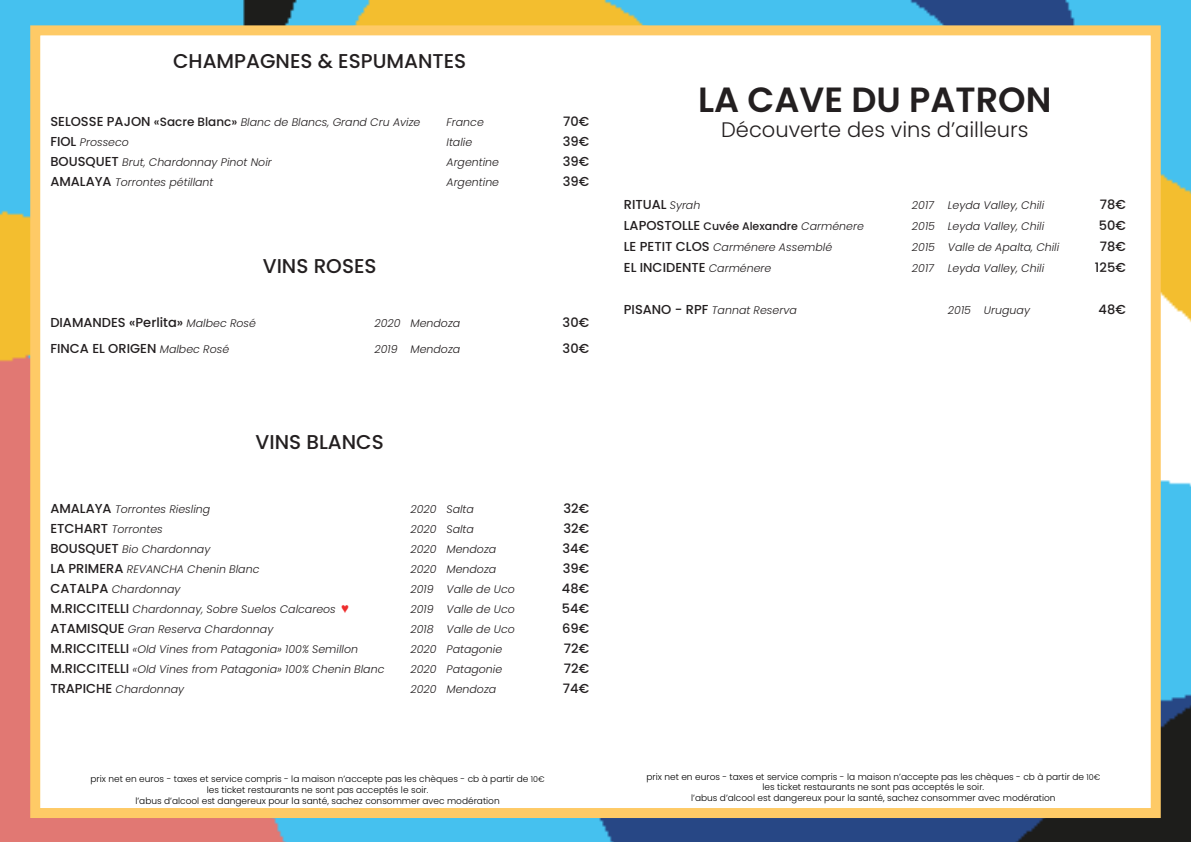
<style>
.page{position:relative;width:1191px;height:842px;background:#fff}
.page>*{position:absolute;margin:0;border:0;box-sizing:border-box;transform-origin:0 0}
.t1{font:600 35px "Poppins";color:#231f20}
.t2{font:300 21px "Poppins";color:#231f20}
.t3{font:500 20px "Poppins";color:#231f20}
.t4{font:500 13px "Poppins";color:#231f20}
.t5{font:italic 300 11px "Poppins";color:#231f20}
.t6{font:500 11px "Poppins";color:#231f20}
.t7{font:300 9px "Poppins";color:#000}
.s1{font-weight:500;font-style:normal;font-size:13px}
.s2{font-weight:500;font-style:normal;font-size:12px}
.s3{font-weight:300;font-style:italic;font-size:11px}
.s4{font-family:"Orator Std";font-weight:400;font-style:normal;color:#ee2d2d}
.s5{font-size:8px}
.s6{font-size:13px}
.s7{font-weight:300;font-style:italic}
</style>
<div class="page">
<img style="left:0;top:0;width:1191px;height:842px">
<div style="left:30px;top:25px;width:1130px;height:793px;background:#fff;border:10px solid #feca66"></div>
<p class="t3" style="left:173px;top:49px;width:295px">CHAMPAGNES &amp; ESPUMANTES</p>
<p class="t5" style="left:50px;top:116px;width:371px"><span class="s1">SELOSSE PAJON</span> <span class="s2">«Sacre Blanc»</span> Blanc de Blancs, Grand Cru Avize</p>
<p class="t5" style="left:446px;top:116px;width:39px">France</p>
<p class="t4" style="left:563px;top:114px;width:28px">70€</p>
<p class="t5" style="left:50px;top:136px;width:80px"><span class="s1">FIOL</span> Prosseco</p>
<p class="t5" style="left:446px;top:136px;width:27px">Italie</p>
<p class="t4" style="left:562px;top:134px;width:28px">39€</p>
<p class="t5" style="left:50px;top:156px;width:223px"><span class="s1">BOUSQUET</span> Brut, Chardonnay Pinot Noir</p>
<p class="t5" style="left:446px;top:156px;width:54px">Argentine</p>
<p class="t4" style="left:562px;top:154px;width:28px">39€</p>
<p class="t5" style="left:50px;top:176px;width:165px"><span class="s1">AMALAYA</span> Torrontes pétillant</p>
<p class="t5" style="left:446px;top:176px;width:54px">Argentine</p>
<p class="t4" style="left:562px;top:174px;width:28px">39€</p>
<p class="t3" style="left:263px;top:254px;width:115px">VINS ROSES</p>
<p class="t4" style="left:50px;top:315px;width:207px">DIAMANDES «Perlita» <span class="s3">Malbec Rosé</span></p>
<p class="t5" style="left:374px;top:317px;width:87px">2020 Mendoza</p>
<p class="t4" style="left:562px;top:315px;width:28px">30€</p>
<p class="t4" style="left:50px;top:341px;width:180px">FINCA EL ORIGEN <span class="s3">Malbec Rosé</span></p>
<p class="t5" style="left:374px;top:343px;width:87px">2019 Mendoza</p>
<p class="t4" style="left:562px;top:341px;width:28px">30€</p>
<p class="t3" style="left:255px;top:431px;width:130px">VINS BLANCS</p>
<p class="t5" style="left:50px;top:503px;width:161px"><span class="s1">AMALAYA</span> Torrontes Riesling</p>
<p class="t5" style="left:410px;top:503px;width:65px">2020 Salta</p>
<p class="t4" style="left:563px;top:501px;width:27px">32€</p>
<p class="t5" style="left:50px;top:523px;width:114px"><span class="s1">ETCHART</span> Torrontes</p>
<p class="t5" style="left:410px;top:523px;width:65px">2020 Salta</p>
<p class="t4" style="left:563px;top:521px;width:27px">32€</p>
<p class="t5" style="left:50px;top:543px;width:162px"><span class="s1">BOUSQUET</span> Bio Chardonnay</p>
<p class="t5" style="left:410px;top:543px;width:87px">2020 Mendoza</p>
<p class="t4" style="left:562px;top:541px;width:28px">34€</p>
<p class="t5" style="left:50px;top:563px;width:211px"><span class="s1">LA PRIMERA</span> REVANCHA Chenin Blanc</p>
<p class="t5" style="left:410px;top:563px;width:87px">2020 Mendoza</p>
<p class="t4" style="left:562px;top:561px;width:28px">39€</p>
<p class="t5" style="left:50px;top:583px;width:132px"><span class="s1">CATALPA</span> Chardonnay</p>
<p class="t5" style="left:410px;top:583px;width:106px">2019 Valle de Uco</p>
<p class="t4" style="left:562px;top:581px;width:29px">48€</p>
<p class="t5" style="left:50px;top:603px;width:299px"><span class="s1">M.RICCITELLI</span> Chardonnay, Sobre Suelos Calcareos <span class="s4">♥</span></p>
<p class="t5" style="left:410px;top:603px;width:106px">2019 Valle de Uco</p>
<p class="t4" style="left:562px;top:601px;width:29px">54€</p>
<p class="t5" style="left:50px;top:623px;width:224px"><span class="s1">ATAMISQUE</span> Gran Reserva Chardonnay</p>
<p class="t5" style="left:410px;top:623px;width:106px">2018 Valle de Uco</p>
<p class="t4" style="left:562px;top:621px;width:29px">69€</p>
<p class="t5" style="left:50px;top:643px;width:309px"><span class="s1">M.RICCITELLI</span> «Old Vines from Patagonia» 100% Semillon</p>
<p class="t5" style="left:410px;top:643px;width:93px">2020 Patagonie</p>
<p class="t4" style="left:564px;top:641px;width:27px">72€</p>
<p class="t5" style="left:50px;top:663px;width:335px"><span class="s1">M.RICCITELLI</span> «Old Vines from Patagonia» 100% Chenin Blanc</p>
<p class="t5" style="left:410px;top:663px;width:93px">2020 Patagonie</p>
<p class="t4" style="left:564px;top:661px;width:27px">72€</p>
<p class="t5" style="left:50px;top:683px;width:135px"><span class="s1">TRAPICHE</span> Chardonnay</p>
<p class="t5" style="left:410px;top:683px;width:87px">2020 Mendoza</p>
<p class="t4" style="left:563px;top:681px;width:28px">74€</p>
<p class="t7" style="left:91px;top:774px;width:455px">prix net en euros - taxes et service compris - la maison n’accepte pas les chèques - cb à partir de <span class="s5">10€</span></p>
<p class="t7" style="left:207px;top:784px;width:223px">les ticket restaurants ne sont pas acceptés le soir.</p>
<p class="t7" style="left:135px;top:795px;width:366px">l’abus d’alcool est dangereux pour la santé, sachez consommer avec modération</p>
<p class="t1" style="left:698px;top:80px;width:355px">LA CAVE DU PATRON</p>
<p class="t2" style="left:721px;top:118px;width:309px">Découverte des vins d’ailleurs</p>
<p class="t4" style="left:624px;top:197px;width:78px">RITUAL <span class="s3">Syrah</span></p>
<p class="t5" style="left:912px;top:199px;width:24px">2017</p>
<p class="t5" style="left:948px;top:199px;width:98px">Leyda Valley, Chili</p>
<p class="t4" style="left:1099px;top:197px;width:27px">78€</p>
<p class="t6" style="left:624px;top:220px;width:241px"><span class="s6">LAPOSTOLLE</span> Cuvée Alexandre <span class="s7">Carménere</span></p>
<p class="t5" style="left:912px;top:220px;width:134px">2015 Leyda Valley, Chili</p>
<p class="t4" style="left:1098px;top:218px;width:29px">50€</p>
<p class="t5" style="left:624px;top:241px;width:210px"><span class="s1">LE PETIT CLOS</span> Carménere Assemblé</p>
<p class="t5" style="left:912px;top:241px;width:149px">2015 Valle de Apalta, Chili</p>
<p class="t4" style="left:1099px;top:239px;width:27px">78€</p>
<p class="t4" style="left:624px;top:260px;width:149px">EL INCIDENTE <span class="s3">Carménere</span></p>
<p class="t5" style="left:912px;top:262px;width:24px">2017</p>
<p class="t5" style="left:948px;top:262px;width:98px">Leyda Valley, Chili</p>
<p class="t4" style="left:1095px;top:260px;width:32px">125€</p>
<p class="t5" style="left:624px;top:304px;width:174px"><span class="s1">PISANO - RPF</span> Tannat Reserva</p>
<p class="t5" style="left:948px;top:304px;width:84px">2015 Uruguay</p>
<p class="t4" style="left:1098px;top:302px;width:29px">48€</p>
<p class="t7" style="left:646px;top:771px;width:455px">prix net en euros - taxes et service compris - la maison n’accepte pas les chèques - cb à partir de <span class="s5">10€</span></p>
<p class="t7" style="left:762px;top:782px;width:223px">les ticket restaurants ne sont pas acceptés le soir.</p>
<p class="t7" style="left:691px;top:793px;width:366px">l’abus d’alcool est dangereux pour la santé, sachez consommer avec modération</p>
</div>
